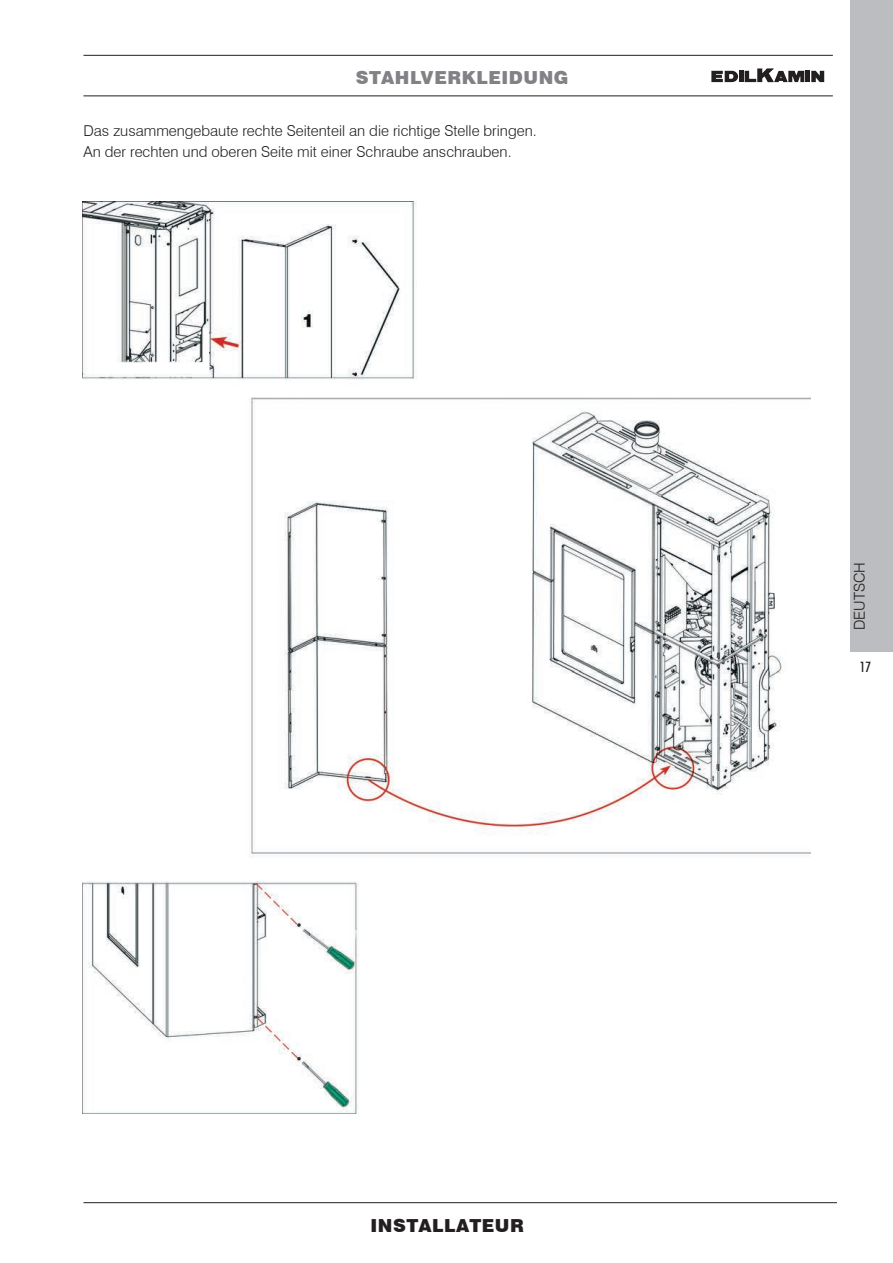
<style>
.page{position:relative;width:893px;height:1263px;background:#fff}
.page>*{position:absolute;margin:0;border:0;box-sizing:border-box;transform-origin:0 0}
.t1{font:900 18px "Swiss 721 BT";letter-spacing:.03em;color:#808285}
.t2{font:900 18px "Swiss 721 BT";letter-spacing:.03em;color:#231f20}
.t3{font:300 15px/21px "Swiss 721 BT";color:#231f20}
.t4{font:500 condensed 14.25px "Futura BT";color:#231f20}
</style>
<div class="page">
<div style="left:850px;top:0;width:43px;height:652px;background:#bcbdc0"></div>
<hr style="left:83px;top:1202px;width:754px;height:1px;background:#231f20">
<hr style="left:83px;top:55px;width:750px;height:1px;background:#231f20">
<hr style="left:83px;top:96px;width:750px;height:1px;background:#231f20">
<hr style="left:806px;top:71px;width:4px;height:11px;background:#231f20">
<hr style="left:739px;top:71px;width:4px;height:11px;background:#231f20">
<svg style="left:711px;top:71px;width:27px;height:11px"></svg>
<svg style="left:745px;top:68px;width:59px;height:14px"></svg>
<svg style="left:811px;top:71px;width:13px;height:11px"></svg>
<img style="left:83px;top:201px;width:727px;height:912px">
<p class="t1" style="left:356px;top:67px;width:214px">STAHLVERKLEIDUNG</p>
<p class="t3" style="left:83px;top:120px;width:455px">Das zusammengebaute rechte Seitenteil an die richtige Stelle bringen.<br>An der rechten und oberen Seite mit einer Schraube anschrauben.</p>
<p class="t2" style="left:371px;top:1215px;width:155px">INSTALLATEUR</p>
<p class="t3" style="left:849px;top:630px;width:70px;rotate:-90deg">DEUTSCH</p>
<p class="t4" style="left:860px;top:658px;width:12px">17</p>
</div>
